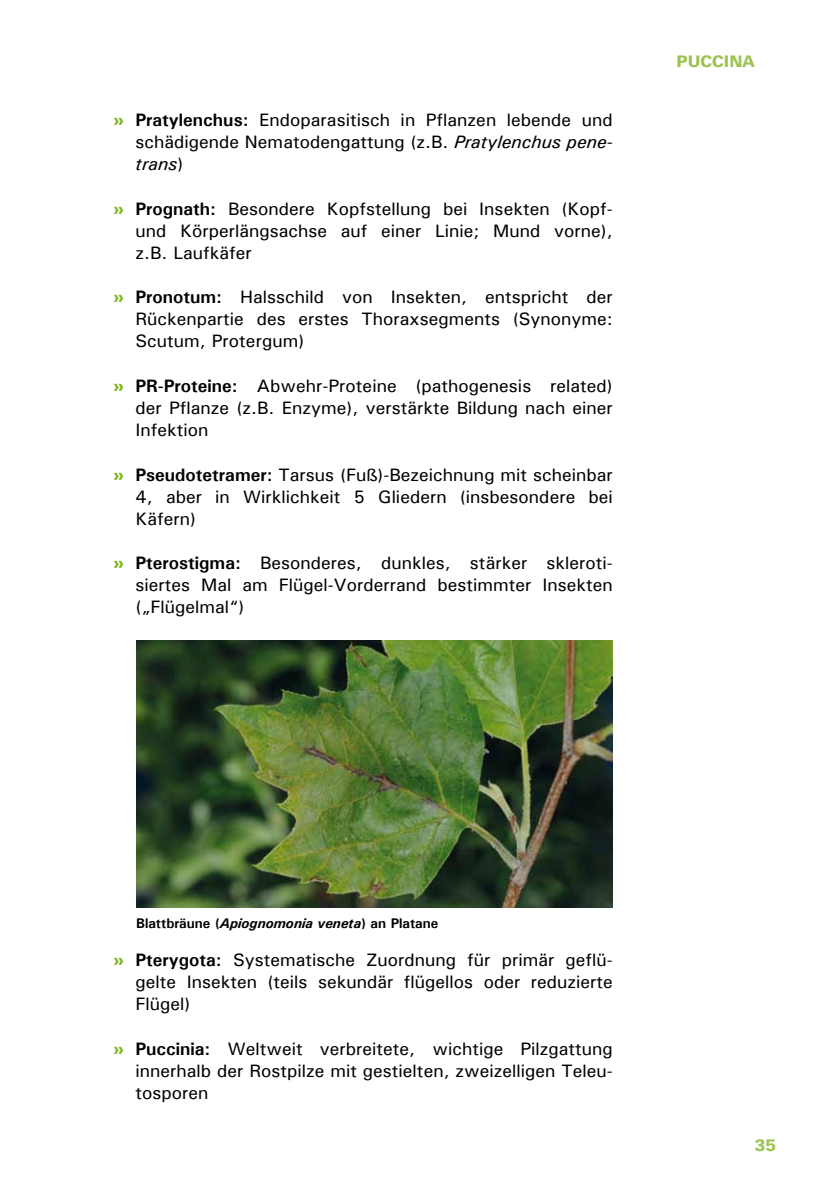
<style>
.page{position:relative;width:840px;height:1191px;background:#fff}
.page>*{position:absolute;margin:0;border:0;box-sizing:border-box;transform-origin:0 0}
.t1{font:18px/22px "Univers";color:#000;text-align:justify}
.t2{font:800 16px "Linotype Univers 730";color:#9cc352}
.t3{font:700 14px "Univers";color:#000}
.s1{font-family:"Linotype Univers 730";font-weight:800;color:#7db61c}
.s2{font-weight:700}
.s3{font-style:italic}
</style>
<div class="page">
<img style="left:136px;top:641px;width:476px;height:266px">
<p class="t1" style="left:135px;top:108px;width:478px;text-indent:-22px"><span class="s1">»</span> <span class="s2">Pratylenchus:</span> Endoparasitisch in Pflanzen lebende und schädigende Nematodengattung (z.B. <span class="s3">Pratylenchus pene&shy;trans</span>)</p>
<p class="t1" style="left:135px;top:197px;width:478px;text-indent:-22px"><span class="s1">»</span> <span class="s2">Prognath:</span> Besondere Kopfstellung bei Insekten (Kopf&shy;und Körperlängsachse auf einer Linie; Mund vorne), z.B. Laufkäfer</p>
<p class="t1" style="left:135px;top:286px;width:478px;text-indent:-22px"><span class="s1">»</span> <span class="s2">Pronotum:</span> Halsschild von Insekten, entspricht der Rückenpartie des erstes Thoraxsegments (Synonyme:<br>Scutum, Protergum)</p>
<p class="t1" style="left:135px;top:374px;width:478px;text-indent:-22px"><span class="s1">»</span> <span class="s2">PR-Proteine:</span> Abwehr-Proteine (pathogenesis related) der Pflanze (z.B. Enzyme), verstärkte Bildung nach einer Infektion</p>
<p class="t1" style="left:135px;top:463px;width:478px;text-indent:-22px"><span class="s1">»</span> <span class="s2">Pseudotetramer:</span> Tarsus (Fuß)-Bezeichnung mit scheinbar 4, aber in Wirklichkeit 5 Gliedern (insbesondere bei Käfern)</p>
<p class="t1" style="left:135px;top:552px;width:478px;text-indent:-22px"><span class="s1">»</span> <span class="s2">Pterostigma:</span> Besonderes, dunkles, stärker skleroti&shy;siertes Mal am Flügel-Vorderrand bestimmter Insekten („Flügelmal“)</p>
<p class="t2" style="left:676px;top:51px;width:80px">PUCCINA</p>
<p class="t3" style="left:136px;top:915px;width:303px">Blattbräune (<span class="s3">Apiognomonia veneta</span>) an Platane</p>
<p class="t1" style="left:135px;top:948px;width:478px;text-indent:-22px"><span class="s1">»</span> <span class="s2">Pterygota:</span> Systematische Zuordnung für primär geflü&shy;gelte Insekten (teils sekundär flügellos oder reduzierte Flügel)</p>
<p class="t1" style="left:135px;top:1037px;width:478px;text-indent:-22px"><span class="s1">»</span> <span class="s2">Puccinia:</span> Weltweit verbreitete, wichtige Pilzgattung innerhalb der Rostpilze mit gestielten, zweizelligen Teleu&shy;tosporen</p>
<p class="t2" style="left:754px;top:1135px;width:22px">35</p>
</div>
